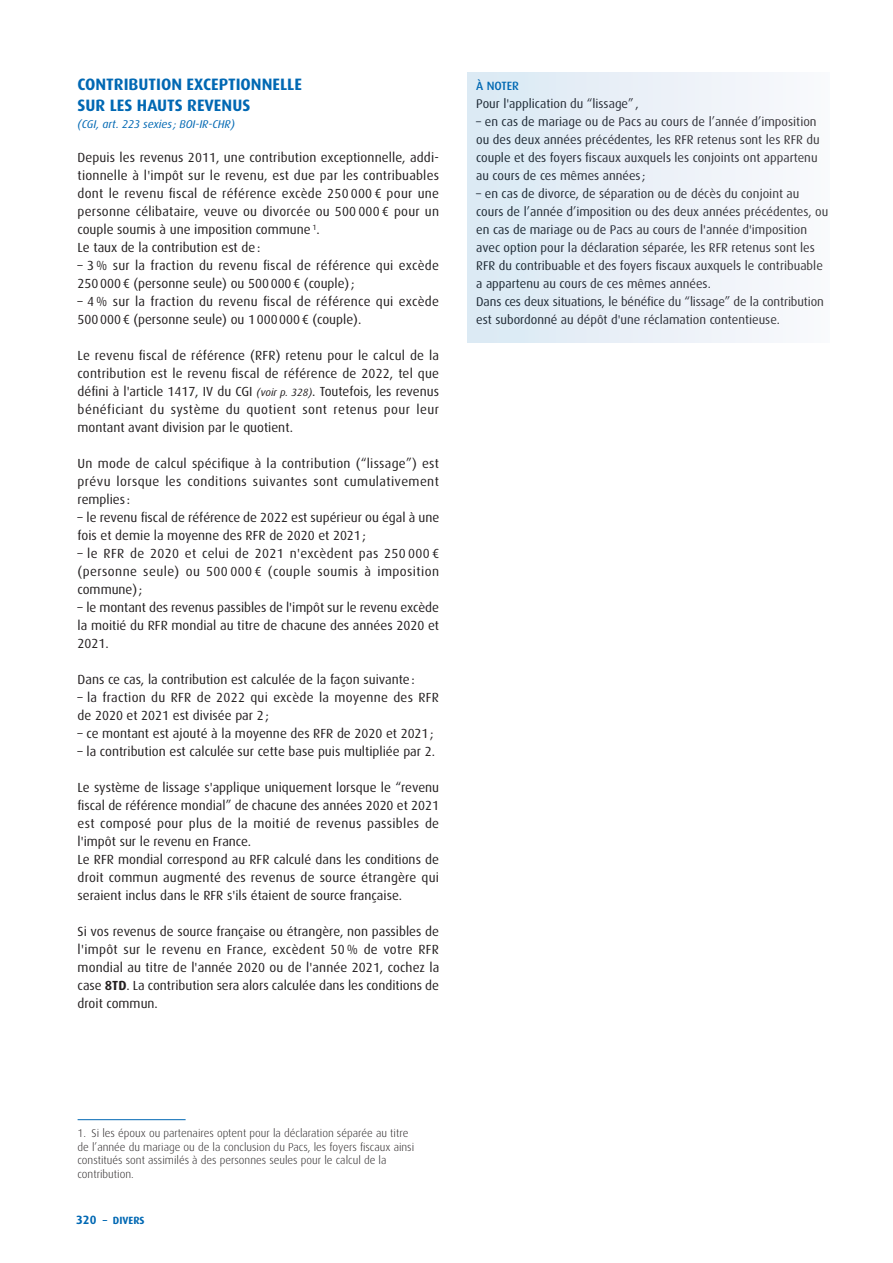
<style>
.page{position:relative;width:893px;height:1263px;background:#fff}
.page>*{position:absolute;margin:0;border:0;box-sizing:border-box;transform-origin:0 0}
.titre_2{font:700 16.5px/21px "Dax";color:#0168b3}
.cdt{font:13.2px/18px "Dax";color:#231f20;text-align:justify}
.cdt-saut{font:13.2px/18px "Dax";color:#231f20;text-align:justify}
.cdt-2{font:13.2px/18px "Dax";letter-spacing:.02em;color:#231f20}
.blue_box_cdt{font:12.6px/18px "Dax";color:#231f20}
.titre_a_noter{font:500 12px "Dax";color:#0168b3}
.note_bdp{font:300 11.25px/13.5px "Dax";color:#231f20}
.titre_2-2{font:italic 11.25px "Dax";color:#0168b3}
.t1{font:700 10.5px "Dax";color:#0168b3}
.s1{font-style:italic;font-size:10.5px}
.s2{font-weight:700}
.s3{font-size:12px}
</style>
<div class="page">
<hr style="left:78px;top:1119px;width:108px;height:1px;background:#0168b3">
<div style="left:468px;top:73px;width:361px;height:269px;background:linear-gradient(to right,#dae9f4,#faf9fc)"></div>
<p class="titre_2" style="left:78px;top:74px;width:226px">CONTRIBUTION EXCEPTIONNELLE<br>SUR LES HAUTS REVENUS</p>
<p class="titre_2-2" style="left:78px;top:117px;width:159px">(CGI, art. 223 sexies ; BOI-IR-CHR)</p>
<p class="cdt" style="left:78px;top:149px;width:363px">Depuis les revenus 2011, une contribution exceptionnelle, addi&shy;tionnelle à l'impôt sur le revenu, est due par les contribuables dont le revenu fiscal de référence excède 250 000 € pour une personne célibataire, veuve ou divorcée ou 500 000 € pour un couple soumis à une imposition commune <sup>1</sup>.</p>
<p class="cdt" style="left:78px;top:239px;width:184px">Le taux de la contribution est de:</p>
<p class="cdt" style="left:78px;top:257px;width:363px">– 3 % sur la fraction du revenu fiscal de référence qui excède<br>250000€ (personne seule) ou 500000€ (couple);</p>
<p class="cdt-saut" style="left:78px;top:293px;width:363px">– 4 % sur la fraction du revenu fiscal de référence qui excède<br>500000€ (personne seule) ou 1000000€ (couple).</p>
<p class="cdt-saut" style="left:78px;top:347px;width:363px">Le revenu fiscal de référence (RFR) retenu pour le calcul de la contribution est le revenu fiscal de référence de 2022, tel que défini à l'article 1417, IV du CGI <span class="s1">(voir p. 328)</span>. Toutefois, les revenus bénéficiant du système du quotient sont retenus pour leur montant avant division par le quotient.</p>
<p class="cdt" style="left:78px;top:455px;width:363px">Un mode de calcul spécifique à la contribution (“lissage”) est prévu lorsque les conditions suivantes sont cumulativement remplies :</p>
<p class="cdt" style="left:78px;top:509px;width:363px">– le revenu fiscal de référence de 2022 est supérieur ou égal à une fois et demie la moyenne des RFR de 2020 et 2021;</p>
<p class="cdt" style="left:78px;top:545px;width:363px">– le RFR de 2020 et celui de 2021 n'excèdent pas 250 000 € (personne seule) ou 500 000 € (couple soumis à imposition commune);</p>
<p class="cdt-saut" style="left:78px;top:599px;width:363px">– le montant des revenus passibles de l'impôt sur le revenu excède la moitié du RFR mondial au titre de chacune des années 2020 et 2021.</p>
<p class="cdt" style="left:78px;top:671px;width:339px">Dans ce cas, la contribution est calculée de la façon suivante:</p>
<p class="cdt-2" style="left:78px;top:689px;width:363px">– la fraction du RFR de 2022 qui excède la moyenne des RFR de 2020 et 2021 est divisée par 2;</p>
<p class="cdt" style="left:78px;top:725px;width:358px">– ce montant est ajouté à la moyenne des RFR de 2020 et 2021;</p>
<p class="cdt-saut" style="left:78px;top:743px;width:359px">– la contribution est calculée sur cette base puis multipliée par 2.</p>
<p class="cdt" style="left:78px;top:779px;width:363px">Le système de lissage s'applique uniquement lorsque le “revenu fiscal de référence mondial” de chacune des années 2020 et 2021 est composé pour plus de la moitié de revenus passibles de l'impôt sur le revenu en France.</p>
<p class="cdt-saut" style="left:78px;top:851px;width:363px">Le RFR mondial correspond au RFR calculé dans les conditions de droit commun augmenté des revenus de source étrangère qui seraient inclus dans le RFR s'ils étaient de source française.</p>
<p class="cdt-saut" style="left:78px;top:923px;width:363px">Si vos revenus de source française ou étrangère, non passibles de l'impôt sur le revenu en France, excèdent 50 % de votre RFR mondial au titre de l'année 2020 ou de l'année 2021, cochez la case <span class="s2">8TD</span>. La contribution sera alors calculée dans les conditions de droit commun.</p>
<p class="titre_a_noter" style="left:476px;top:79px;width:44px">À NOTER</p>
<p class="blue_box_cdt" style="left:476px;top:95px;width:164px">Pour l'application du “lissage” ,</p>
<p class="blue_box_cdt" style="left:476px;top:113px;width:345px">– en cas de mariage ou de Pacs au cours de l’année d’imposition ou des deux années précédentes, les RFR retenus sont les RFR du couple et des foyers fiscaux auxquels les conjoints ont appartenu au cours de ces mêmes années ;</p>
<p class="blue_box_cdt" style="left:476px;top:185px;width:354px">– en cas de divorce, de séparation ou de décès du conjoint au cours de l’année d’imposition ou des deux années précédentes, ou en cas de mariage ou de Pacs au cours de l'année d'imposition avec option pour la déclaration séparée, les RFR retenus sont les RFR du contribuable et des foyers fiscaux auxquels le contribuable a appartenu au cours de ces mêmes années.</p>
<p class="blue_box_cdt" style="left:476px;top:293px;width:349px">Dans ces deux situations, le bénéfice du “lissage” de la contribution est subordonné au dépôt d'une réclamation contentieuse.</p>
<p class="note_bdp" style="left:78px;top:1127px;width:338px">1. Si les époux ou partenaires optent pour la déclaration séparée au titre de l’année du mariage ou de la conclusion du Pacs, les foyers fiscaux ainsi constitués sont assimilés à des personnes seules pour le calcul de la contribution.</p>
<p class="t1" style="left:76px;top:1214px;width:70px"><span class="s3">320</span> – DIVERS</p>
</div>
